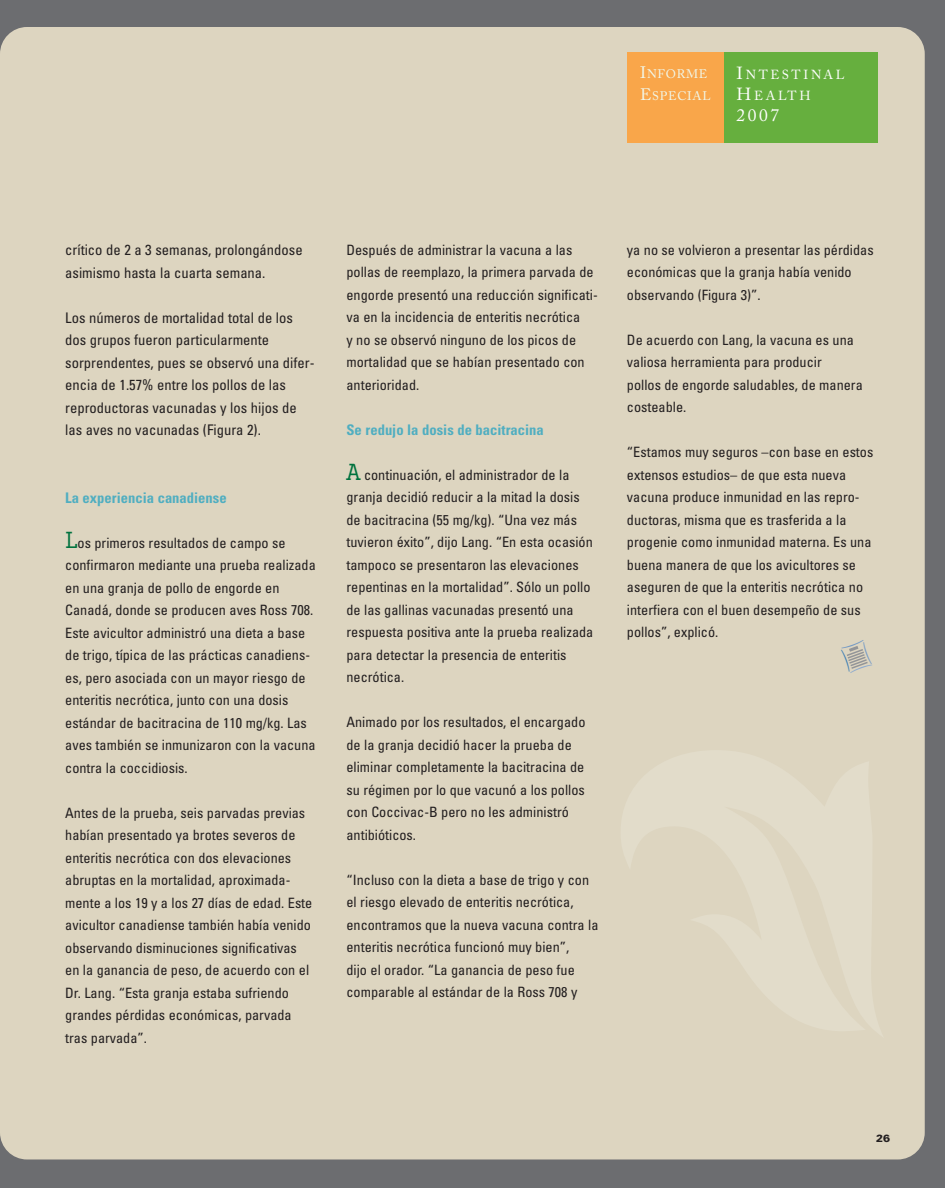
<style>
.page{position:relative;width:945px;height:1188px;background:#6c6d70}
.page>*{position:absolute;margin:0;border:0;box-sizing:border-box;transform-origin:0 0}
.t1{font:17.4px "Adobe Caslon";color:#fff}
.t2{font:condensed 14.7px/22.5px "Univers";color:#231f20}
.t3{font:700 condensed 14.7px "Univers";color:#50aec1}
.t4{font:condensed 14.25px/22.5px "Univers";color:#231f20}
.t5{font:13.05px/21.5px "Adobe Caslon";letter-spacing:.2em;color:#fff}
.t6{font:12.3px/21.8px "Adobe Caslon";letter-spacing:.06em;color:#f1f7e9}
.t7{font:900 10.5px "Univers";color:#231f20}
.s1{font-size:16.5px}
.s2{font-size:17.4px}
.s3{font-family:"Cholla Slab";font-stretch:normal;font-size:24px;color:#00723e}
</style>
<div class="page">
<div style="left:0;top:27px;width:925px;height:1132px;background:#ddd5c0;border-radius:27px"></div>
<div style="left:628px;top:52px;width:96px;height:91px;background:#f9a64a"></div>
<div style="left:724px;top:52px;width:154px;height:91px;background:#66af3e"></div>
<svg style="left:847px;top:646px;width:21px;height:23px"></svg>
<p class="t6" style="left:640px;top:64px;width:72px"><span class="s1">I</span>NFORME<br><span class="s1">E</span>SPECIAL</p>
<p class="t5" style="left:737px;top:65px;width:109px"><span class="s2">I</span>NTESTINAL<br><span class="s2">H</span>EALTH</p>
<p class="t1" style="left:737px;top:109px;width:44px">2007</p>
<p class="t2" style="left:65px;top:240px;width:239px">crítico de 2 a 3 semanas, prolongándose asimismo hasta la cuarta semana.</p>
<p class="t2" style="left:65px;top:307px;width:251px">Los números de mortalidad total de los dos grupos fueron particularmente sorprendentes, pues se observó una difer&shy;encia de 1.57% entre los pollos de las reproductoras vacunadas y los hijos de las aves no vacunadas (Figura 2).</p>
<p class="t3" style="left:65px;top:492px;width:163px">La experiencia canadiense</p>
<p class="t4" style="left:65px;top:532px;width:252px"><span class="s3">L</span>os primeros resultados de campo se confirmaron mediante una prueba realizada en una granja de pollo de engorde en Canadá, donde se producen aves Ross 708.<br>Este avicultor administró una dieta a base de trigo, típica de las prácticas canadiens&shy;es, pero asociada con un mayor riesgo de enteritis necrótica, junto con una dosis estándar de bacitracina de 110 mg/kg. Las aves también se inmunizaron con la vacuna contra la coccidiosis.</p>
<p class="t4" style="left:65px;top:802px;width:249px">Antes de la prueba, seis parvadas previas habían presentado ya brotes severos de enteritis necrótica con dos elevaciones abruptas en la mortalidad, aproximada&shy;mente a los 19 y a los 27 días de edad. Este avicultor canadiense también había venido observando disminuciones significativas en la ganancia de peso, de acuerdo con el Dr. Lang. “Esta granja estaba sufriendo grandes pérdidas económicas, parvada tras parvada”.</p>
<p class="t4" style="left:346px;top:240px;width:253px">Después de administrar la vacuna a las pollas de reemplazo, la primera parvada de engorde presentó una reducción significati&shy;va en la incidencia de enteritis necrótica<br>y no se observó ninguno de los picos de mortalidad que se habían presentado con anterioridad.</p>
<p class="t3" style="left:346px;top:424px;width:199px">Se redujo la dosis de bacitracina</p>
<p class="t4" style="left:346px;top:465px;width:248px"><span class="s3">A</span> continuación, el administrador de la granja decidió reducir a la mitad la dosis de bacitracina (55 mg/kg). “Una vez más tuvieron éxito”, dijo Lang. “En esta ocasión tampoco se presentaron las elevaciones repentinas en la mortalidad”. Sólo un pollo de las gallinas vacunadas presentó una respuesta positiva ante la prueba realizada para detectar la presencia de enteritis necrótica.</p>
<p class="t4" style="left:347px;top:712px;width:240px">Animado por los resultados, el encargado de la granja decidió hacer la prueba de eliminar completamente la bacitracina de su régimen por lo que vacunó a los pollos con Coccivac-B pero no les administró antibióticos.</p>
<p class="t4" style="left:346px;top:870px;width:253px">“Incluso con la dieta a base de trigo y con el riesgo elevado de enteritis necrótica, encontramos que la nueva vacuna contra la enteritis necrótica funcionó muy bien”,<br>dijo el orador. “La ganancia de peso fue comparable al estándar de la Ross 708 y</p>
<p class="t4" style="left:627px;top:240px;width:248px">ya no se volvieron a presentar las pérdidas económicas que la granja había venido observando (Figura 3)”.</p>
<p class="t4" style="left:627px;top:330px;width:237px">De acuerdo con Lang, la vacuna es una valiosa herramienta para producir<br>pollos de engorde saludables, de manera costeable.</p>
<p class="t4" style="left:627px;top:442px;width:248px">“Estamos muy seguros –con base en estos extensos estudios– de que esta nueva vacuna produce inmunidad en las repro&shy;ductoras, misma que es trasferida a la progenie como inmunidad materna. Es una buena manera de que los avicultores se aseguren de que la enteritis necrótica no interfiera con el buen desempeño de sus pollos”, explicó.</p>
<p class="t7" style="left:876px;top:1134px;width:16px">26</p>
</div>
